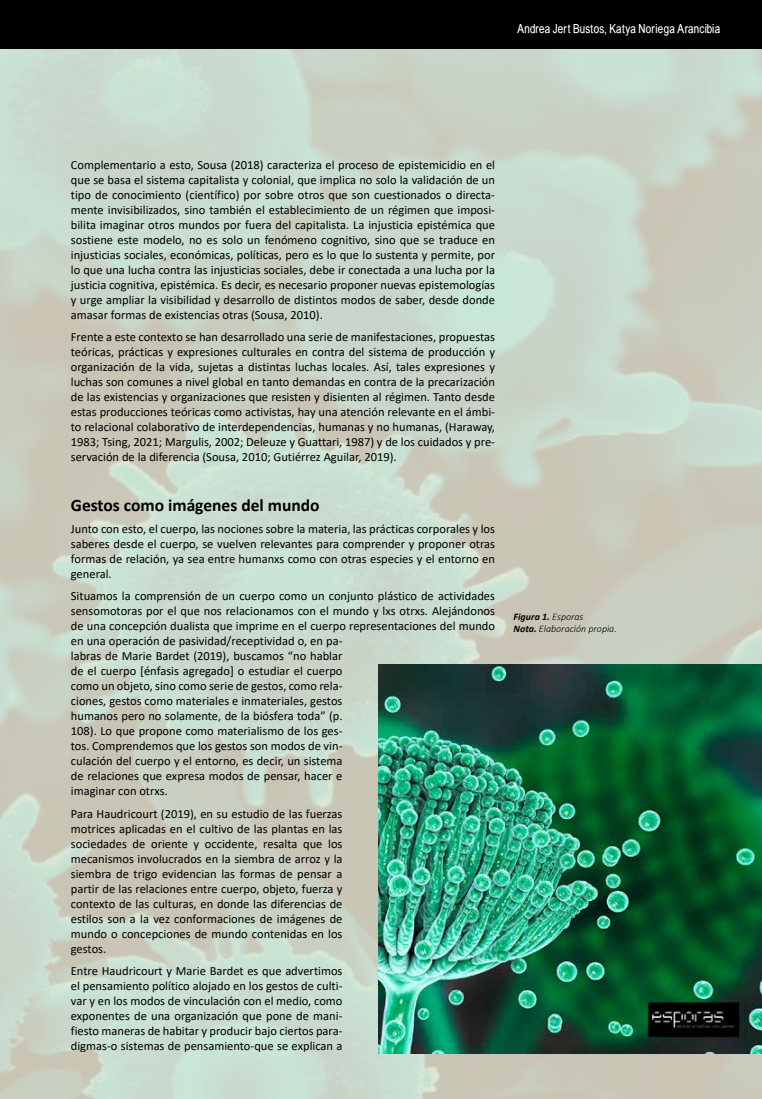
<style>
.page{position:relative;width:762px;height:1099px;background:#fff}
.page>*{position:absolute;margin:0;border:0;box-sizing:border-box;transform-origin:0 0}
.t1{font:700 17.5px "Calibri";color:#000}
.t2{font:12.5px/15px "Calibri";color:#000;text-align:justify}
.t3{font:12.5px "Babel Sans";letter-spacing:.025em;color:#fff}
.t4{font:italic 300 10px/12.5px "Calibri";color:#000}
.s1{font-weight:700}
</style>
<div class="page">
<img style="left:0;top:49px;width:762px;height:1049px">
<div style="left:0;top:0;width:762px;height:49px;background:#000"></div>
<img style="left:378px;top:664px;width:384px;height:389px">
<p class="t3" style="left:517px;top:22px;width:204px">Andrea Jert Bustos, Katya Noriega Arancibia</p>
<p class="t2" style="left:71px;top:157px;width:426px">Complementario a esto, Sousa (2018) caracteriza el proceso de epistemicidio en el que se basa el sistema capitalista y colonial, que implica no solo la validación de un tipo de conocimiento (científico) por sobre otros que son cuestionados o directa&shy;mente invisibilizados, sino también el establecimiento de un régimen que imposi&shy;bilita imaginar otros mundos por fuera del capitalista. La injusticia epistémica que sostiene este modelo, no es solo un fenómeno cognitivo, sino que se traduce en injusticias sociales, económicas, políticas, pero es lo que lo sustenta y permite, por lo que una lucha contra las injusticias sociales, debe ir conectada a una lucha por la justicia cognitiva, epistémica. Es decir, es necesario proponer nuevas epistemologías y urge ampliar la visibilidad y desarrollo de distintos modos de saber, desde donde amasar formas de existencias otras (Sousa, 2010).</p>
<p class="t2" style="left:71px;top:329px;width:426px">Frente a este contexto se han desarrollado una serie de manifestaciones, propuestas teóricas, prácticas y expresiones culturales en contra del sistema de producción y organización de la vida, sujetas a distintas luchas locales. Así, tales expresiones y luchas son comunes a nivel global en tanto demandas en contra de la precarización de las existencias y organizaciones que resisten y disienten al régimen. Tanto desde estas producciones teóricas como activistas, hay una atención relevante en el ámbi&shy;to relacional colaborativo de interdependencias, humanas y no humanas, (Haraway, 1983; Tsing, 2021; Margulis, 2002; Deleuze y Guattari, 1987) y de los cuidados y pre&shy;servación de la diferencia (Sousa, 2010; Gutiérrez Aguilar, 2019).</p>
<h1 class="t1" style="left:71px;top:493px;width:250px">Gestos como imágenes del mundo</h1>
<p class="t2" style="left:71px;top:521px;width:426px">Junto con esto, el cuerpo, las nociones sobre la materia, las prácticas corporales y los saberes desde el cuerpo, se vuelven relevantes para comprender y proponer otras formas de relación, ya sea entre humanxs como con otras especies y el entorno en general.</p>
<p class="t2" style="left:71px;top:588px;width:426px;text-align:left">Situamos la comprensión de un cuerpo como un conjunto plástico de actividades sensomotoras por el que nos relacionamos con el mundo y lxs otrxs. Alejándonos de una concepción dualista que imprime en el cuerpo representaciones del mundo en una operación de pasividad/receptividad o, en pa-<br>labras de Marie Bardet (2019), buscamos “no hablar<br>de el cuerpo [énfasis agregado] o estudiar el cuerpo<br>como un objeto, sino como serie de gestos, como rela-<br>ciones, gestos como materiales e inmateriales, gestos<br>humanos pero no solamente, de la biósfera toda” (p.<br>108). Lo que propone como materialismo de los ges-<br>tos. Comprendemos que los gestos son modos de vin-<br>culación del cuerpo y el entorno, es decir, un sistema<br>de relaciones que expresa modos de pensar, hacer e<br>imaginar con otrxs.</p>
<p class="t2" style="left:71px;top:805px;width:273px">Para Haudricourt (2019), en su estudio de las fuerzas motrices aplicadas en el cultivo de las plantas en las sociedades de oriente y occidente, resalta que los mecanismos involucrados en la siembra de arroz y la siembra de trigo evidencian las formas de pensar a partir de las relaciones entre cuerpo, objeto, fuerza y contexto de las culturas, en donde las diferencias de estilos son a la vez conformaciones de imágenes de mundo o concepciones de mundo contenidas en los gestos.</p>
<p class="t2" style="left:71px;top:962px;width:273px">Entre Haudricourt y Marie Bardet es que advertimos el pensamiento político alojado en los gestos de culti&shy;var y en los modos de vinculación con el medio, como exponentes de una organización que pone de mani&shy;fiesto maneras de habitar y producir bajo ciertos para&shy;digmas-o sistemas de pensamiento-que se explican a</p>
<p class="t4" style="left:513px;top:610px;width:105px"><span class="s1">Figura 1.</span> Esporas<br><span class="s1">Nota.</span> Elaboración propia.</p>
</div>
